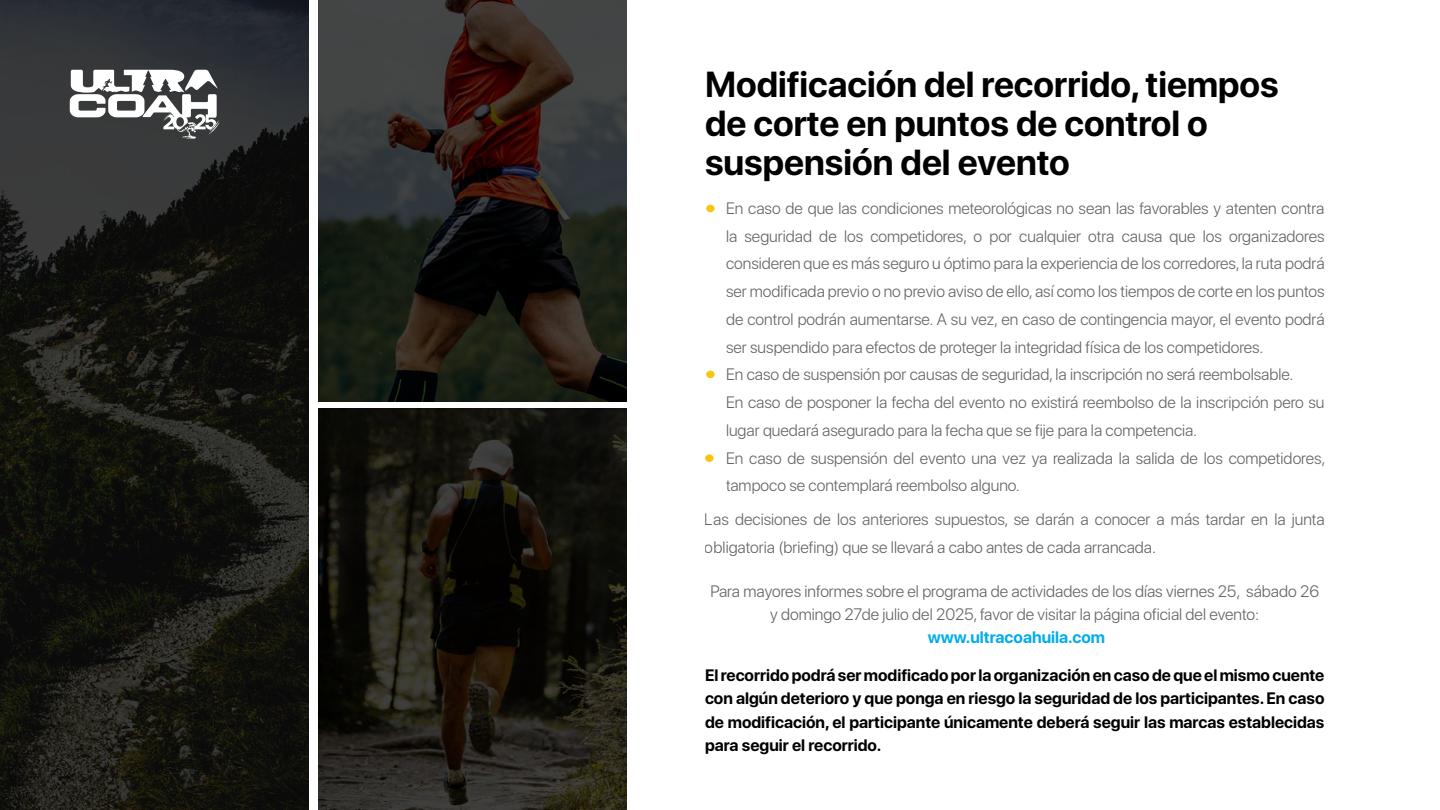
<style>
.page{position:relative;width:1440px;height:810px;background:#fff}
.page>*{position:absolute;margin:0;border:0;box-sizing:border-box;transform-origin:0 0}
.t1{font:700 36px/39px "SF Pro Display";color:#000}
.t2{font:300 16.5px/27.8px "SF Pro Display";color:#000}
.t3{font:700 16.5px/23.2px "SF Pro Display";color:#000;text-align:justify}
.t4{font:300 16.5px/23.2px "SF Pro Display";color:#666;text-align:center}
.t5{font:700 16.5px "SF Pro Display";color:#00aded}
</style>
<div class="page">
<img style="left:0;top:0;width:309px;height:810px">
<img style="left:318px;top:0;width:309px;height:401px">
<img style="left:318px;top:409px;width:309px;height:401px">
<div style="left:706px;top:205px;width:9px;height:7px;background:#fbc311;border-radius:50%"></div>
<div style="left:705px;top:454px;width:9px;height:8px;background:#fbc311;border-radius:50%"></div>
<div style="left:706px;top:371px;width:9px;height:7px;background:#fbc311;border-radius:50%"></div>
<svg style="left:70px;top:70px;width:150px;height:69px"></svg>
<h1 class="t1" style="left:705px;top:65px;width:575px">Modificación del recorrido, tiempos de corte en puntos de control o suspensión del evento</h1>
<p class="t2" style="left:726px;top:195px;width:601px">En caso de que las condiciones meteorológicas no sean las favorables y atenten contra la seguridad de los competidores, o por cualquier otra causa que los organizadores consideren que es más seguro u óptimo para la experiencia de los corredores, la ruta podrá ser modificada previo o no previo aviso de ello, así como los tiempos de corte en los puntos de control podrán aumentarse. A su vez, en caso de contingencia mayor, el evento podrá ser suspendido para efectos de proteger la integridad física de los competidores.<br>En caso de suspensión por causas de seguridad, la inscripción no será reembolsable.<br>En caso de posponer la fecha del evento no existirá reembolso de la inscripción pero su lugar quedará asegurado para la fecha que se fije para la competencia.<br>En caso de suspensión del evento una vez ya realizada la salida de los competidores, tampoco se contemplará reembolso alguno.</p>
<p class="t2" style="left:705px;top:506px;width:621px">Las decisiones de los anteriores supuestos, se darán a conocer a más tardar en la junta obligatoria (briefing) que se llevará a cabo antes de cada arrancada.</p>
<p class="t4" style="left:710px;top:580px;width:610px">Para mayores informes sobre el programa de actividades de los días viernes 25, sábado 26 y domingo 27de julio del 2025, favor de visitar la página oficial del evento:</p>
<p class="t5" style="left:928px;top:628px;width:179px">www.ultracoahuila.com</p>
<p class="t3" style="left:705px;top:664px;width:621px">El recorrido podrá ser modificado por la organización en caso de que el mismo cuente con algún deterioro y que ponga en riesgo la seguridad de los participantes. En caso de modificación, el participante únicamente deberá seguir las marcas establecidas para seguir el recorrido.</p>
</div>
